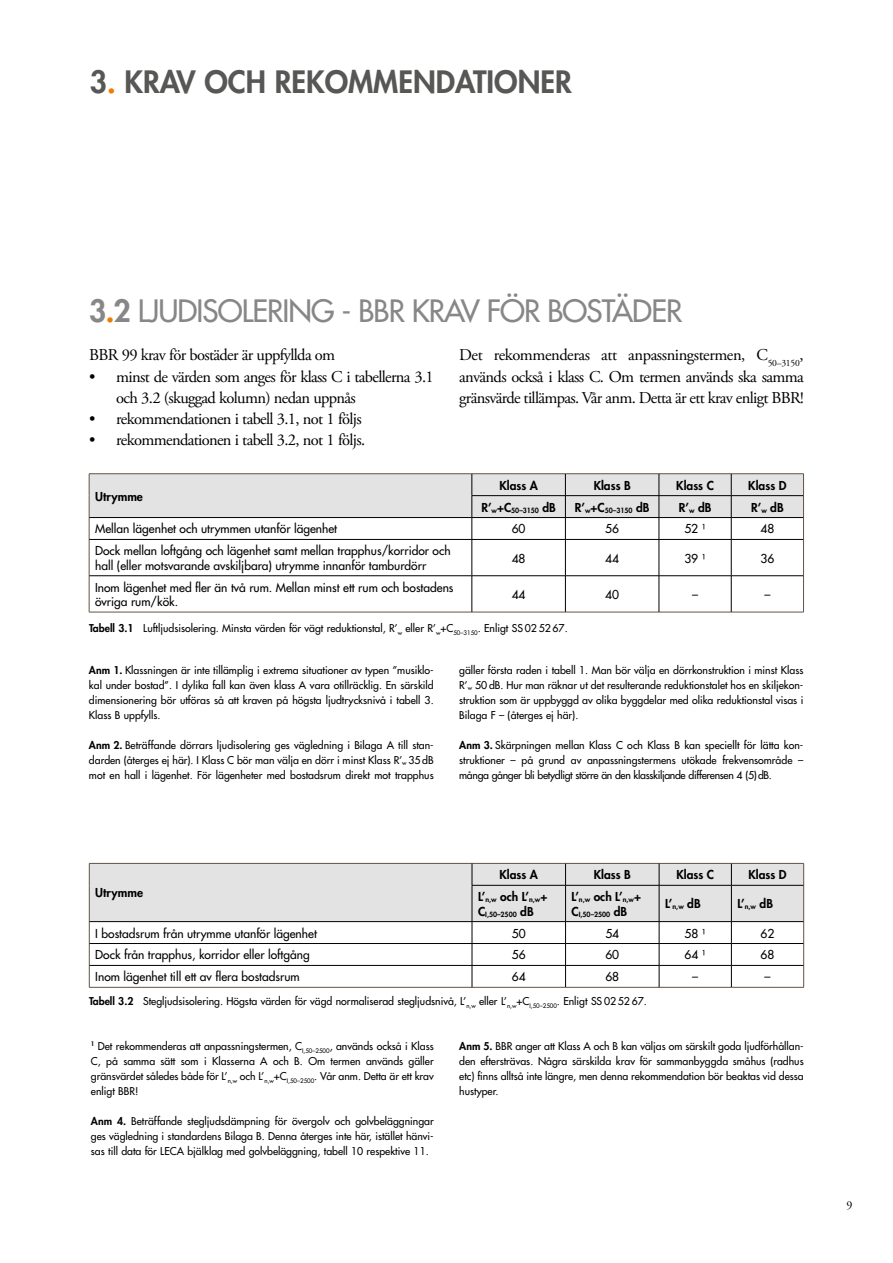
<style>
.page{position:relative;width:893px;height:1263px;background:#fff}
.page>*{position:absolute;margin:0;border:0;box-sizing:border-box;transform-origin:0 0}
.t1{font:500 30px "Futura Std";letter-spacing:-.03em;color:#878787}
.t2{font:800 30px "Futura Std";color:#575756}
.t3{font:16.5px/21px "Adobe Garamond Pro";letter-spacing:-.04em;color:#000}
.t4{font:500 12px/14.4px "Futura Std";color:#000}
.t5{font:800 12px "Futura Std";color:#000}
.t6{font:12px "Adobe Garamond Pro";color:#000}
.t7{font:500 10.5px/15px "Futura Std";color:#000;text-align:justify}
.t8{font:800 7.05px "Futura Std";color:#000}
.s1{color:#ef7d00}
.s2{font-weight:800}
.s3{font-weight:800;color:#ef7d00}
.s4{font-size:12px}
.s5{font-size:6.15px}
</style>
<div class="page">
<hr style="left:89px;top:987px;width:383px;height:1px;background:#625446">
<hr style="left:472px;top:987px;width:94px;height:1px;background:#625446">
<hr style="left:566px;top:987px;width:93px;height:1px;background:#625446">
<hr style="left:659px;top:987px;width:72px;height:1px;background:#625446">
<hr style="left:731px;top:987px;width:73px;height:1px;background:#625446">
<svg style="left:89px;top:863px;width:715px;height:124px"></svg>
<hr style="left:89px;top:473px;width:383px;height:1px;background:#625446">
<hr style="left:472px;top:473px;width:93px;height:1px;background:#625446">
<hr style="left:565px;top:473px;width:94px;height:1px;background:#625446">
<hr style="left:659px;top:473px;width:72px;height:1px;background:#625446">
<hr style="left:731px;top:473px;width:73px;height:1px;background:#625446">
<hr style="left:89px;top:539px;width:1px;height:37px;background:#625446">
<hr style="left:803px;top:539px;width:1px;height:37px;background:#625446">
<hr style="left:89px;top:576px;width:1px;height:36px;background:#625446">
<hr style="left:803px;top:576px;width:1px;height:36px;background:#625446">
<hr style="left:89px;top:612px;width:383px;height:1px;background:#625446">
<hr style="left:472px;top:612px;width:93px;height:1px;background:#625446">
<hr style="left:565px;top:612px;width:94px;height:1px;background:#625446">
<hr style="left:659px;top:612px;width:72px;height:1px;background:#625446">
<hr style="left:731px;top:612px;width:73px;height:1px;background:#625446">
<svg style="left:89px;top:474px;width:715px;height:65px"></svg>
<hr style="left:89px;top:539px;width:383px;height:1px;background:#000">
<hr style="left:472px;top:539px;width:93px;height:1px;background:#000">
<hr style="left:472px;top:540px;width:1px;height:36px;background:#000">
<hr style="left:565px;top:539px;width:94px;height:1px;background:#000">
<hr style="left:565px;top:540px;width:1px;height:36px;background:#000">
<hr style="left:659px;top:539px;width:72px;height:1px;background:#000">
<hr style="left:659px;top:540px;width:1px;height:36px;background:#000">
<hr style="left:731px;top:539px;width:72px;height:1px;background:#000">
<hr style="left:731px;top:540px;width:1px;height:36px;background:#000">
<hr style="left:89px;top:575px;width:383px;height:1px;background:#000">
<hr style="left:472px;top:575px;width:93px;height:1px;background:#000">
<hr style="left:472px;top:576px;width:1px;height:36px;background:#000">
<hr style="left:565px;top:575px;width:94px;height:1px;background:#000">
<hr style="left:565px;top:576px;width:1px;height:36px;background:#000">
<hr style="left:659px;top:575px;width:72px;height:1px;background:#000">
<hr style="left:659px;top:576px;width:1px;height:36px;background:#000">
<hr style="left:731px;top:575px;width:72px;height:1px;background:#000">
<hr style="left:731px;top:576px;width:1px;height:36px;background:#000">
<h1 class="t2" style="left:90px;top:63px;width:483px">3<span class="s1">.</span> KRAV OCH REKOMMENDATIONER</h1>
<h1 class="t1" style="left:89px;top:293px;width:595px"><span class="s2">3</span><span class="s3">.</span><span class="s2">2</span> LJUDISOLERING - BBR KRAV FÖR BOSTÄDER</h1>
<h2 class="t3" style="left:89px;top:345px;width:247px">BBR 99 krav för bostäder är uppfyllda om</h2>
<h2 class="t3" style="left:116px;top:366px;width:319px;text-indent:-27px">• minst de värden som anges för klass C i tabellerna 3.1 och 3.2 (skuggad kolumn) nedan uppnås</h2>
<h2 class="t3" style="left:89px;top:408px;width:274px">• rekommendationen i tabell 3.1, not 1 följs</h2>
<h2 class="t3" style="left:89px;top:429px;width:277px">• rekommendationen i tabell 3.2, not 1 följs.</h2>
<p class="t5" style="left:95px;top:489px;width:49px">Utrymme</p>
<h2 class="t3" style="left:459px;top:345px;width:346px;text-align:justify">Det rekommenderas att anpassningstermen, C<sub>50–3150</sub>, används också i klass C. Om termen används ska samma gränsvärde tillämpas. Vår anm. Detta är ett krav enligt BBR!</h2>
<p class="t5" style="left:499px;top:478px;width:40px">Klass A</p>
<p class="t5" style="left:594px;top:478px;width:39px">Klass B</p>
<p class="t5" style="left:676px;top:478px;width:39px">Klass C</p>
<p class="t5" style="left:748px;top:478px;width:40px">Klass D</p>
<p class="t8" style="left:481px;top:505px;width:76px"><span class="s4">R’</span>w<span class="s4">+C</span>50–3150 <span class="s4">dB</span></p>
<p class="t8" style="left:575px;top:505px;width:76px"><span class="s4">R’</span>w<span class="s4">+C</span>50–3150 <span class="s4">dB</span></p>
<p class="t5" style="left:679px;top:499px;width:34px">R’<sub>w</sub> dB</p>
<p class="t5" style="left:751px;top:499px;width:34px">R’<sub>w</sub> dB</p>
<p class="t4" style="left:95px;top:522px;width:244px">Mellan lägenhet och utrymmen utanför lägenhet</p>
<p class="t4" style="left:512px;top:522px;width:15px">60</p>
<p class="t4" style="left:605px;top:522px;width:15px">56</p>
<p class="t4" style="left:684px;top:522px;width:23px">52 ¹</p>
<p class="t4" style="left:760px;top:522px;width:15px">48</p>
<p class="t4" style="left:95px;top:544px;width:357px">Dock mellan loftgång och lägenhet samt mellan trapphus/korridor och hall (eller motsvarande avskiljbara) utrymme innanför tamburdörr</p>
<p class="t4" style="left:512px;top:551px;width:15px">48</p>
<p class="t4" style="left:605px;top:551px;width:15px">44</p>
<p class="t4" style="left:684px;top:551px;width:23px">39 ¹</p>
<p class="t4" style="left:760px;top:551px;width:15px">36</p>
<p class="t4" style="left:95px;top:580px;width:360px">Inom lägenhet med fler än två rum. Mellan minst ett rum och bostadens övriga rum/kök.</p>
<p class="t4" style="left:512px;top:587px;width:15px">44</p>
<p class="t4" style="left:605px;top:587px;width:15px">40</p>
<p class="t4" style="left:692px;top:587px;width:7px">–</p>
<p class="t4" style="left:764px;top:587px;width:7px">–</p>
<p class="t7" style="left:89px;top:620px;width:480px"><span class="s2">Tabell 3.1</span> Luftljudsisolering. Minsta värden för vägt reduktionstal, R’<sub>w</sub> eller R’<sub>w</sub>+C<sub>50–3150</sub>. Enligt SS 02 52 67.</p>
<p class="t7" style="left:89px;top:663px;width:346px"><span class="s2">Anm 1.</span> Klassningen är inte tillämplig i extrema situationer av typen ”musiklo&shy;kal under bostad”. I dylika fall kan även klass A vara otillräcklig. En särskild dimensionering bör utföras så att kraven på högsta ljudtrycksnivå i tabell 3.<br>Klass B uppfylls.</p>
<p class="t7" style="left:89px;top:738px;width:346px"><span class="s2">Anm 2.</span> Beträffande dörrars ljudisolering ges vägledning i Bilaga A till stan&shy;darden (återges ej här). I Klass C bör man välja en dörr i minst Klass R’<span class="s5">w</span> 35 dB mot en hall i lägenhet. För lägenheter med bostadsrum direkt mot trapphus</p>
<p class="t7" style="left:459px;top:663px;width:346px">gäller första raden i tabell 1. Man bör välja en dörrkonstruktion i minst Klass R’<span class="s5">w</span> 50 dB. Hur man räknar ut det resulterande reduktionstalet hos en skiljekon&shy;struktion som är uppbyggd av olika byggdelar med olika reduktionstal visas i Bilaga F – (återges ej här).</p>
<p class="t7" style="left:459px;top:738px;width:346px"><span class="s2">Anm 3.</span> Skärpningen mellan Klass C och Klass B kan speciellt för lätta kon&shy;struktioner – på grund av anpassningstermens utökade frekvensområde – många gånger bli betydligt större än den klasskiljande differensen 4 (5)dB.</p>
<p class="t5" style="left:95px;top:885px;width:49px">Utrymme</p>
<p class="t5" style="left:499px;top:867px;width:40px">Klass A</p>
<p class="t5" style="left:594px;top:867px;width:39px">Klass B</p>
<p class="t5" style="left:676px;top:867px;width:39px">Klass C</p>
<p class="t5" style="left:748px;top:867px;width:40px">Klass D</p>
<p class="t5" style="left:478px;top:889px;width:71px">L’<sub>n,w</sub> och L’<sub>n,w</sub>+</p>
<p class="t8" style="left:478px;top:909px;width:57px"><span class="s4">C</span>I,50–2500 <span class="s4">dB</span></p>
<p class="t5" style="left:572px;top:889px;width:71px">L’<sub>n,w</sub> och L’<sub>n,w</sub>+</p>
<p class="t8" style="left:572px;top:909px;width:57px"><span class="s4">C</span>I,50–2500 <span class="s4">dB</span></p>
<p class="t5" style="left:665px;top:896px;width:37px">L’<sub>n,w</sub> dB</p>
<p class="t5" style="left:737px;top:896px;width:37px">L’<sub>n,w</sub> dB</p>
<p class="t4" style="left:95px;top:926px;width:223px">I bostadsrum från utrymme utanför lägenhet</p>
<p class="t4" style="left:512px;top:926px;width:15px">50</p>
<p class="t4" style="left:605px;top:926px;width:15px">54</p>
<p class="t4" style="left:684px;top:926px;width:23px">58 ¹</p>
<p class="t4" style="left:761px;top:926px;width:15px">62</p>
<p class="t4" style="left:95px;top:948px;width:216px">Dock från trapphus, korridor eller loftgång</p>
<p class="t4" style="left:512px;top:948px;width:15px">56</p>
<p class="t4" style="left:605px;top:948px;width:15px">60</p>
<p class="t4" style="left:684px;top:948px;width:23px">64 ¹</p>
<p class="t4" style="left:761px;top:948px;width:15px">68</p>
<p class="t4" style="left:95px;top:970px;width:206px">Inom lägenhet till ett av flera bostadsrum</p>
<p class="t4" style="left:512px;top:970px;width:15px">64</p>
<p class="t4" style="left:605px;top:970px;width:15px">68</p>
<p class="t4" style="left:692px;top:970px;width:7px">–</p>
<p class="t4" style="left:764px;top:970px;width:7px">–</p>
<p class="t7" style="left:89px;top:993px;width:559px"><span class="s2">Tabell 3.2</span> Stegljudsisolering. Högsta värden för vägd normaliserad stegljudsnivå, L’<sub>n,w</sub> eller L’<sub>n,w</sub>+C<sub>I,50–2500</sub>. Enligt SS 02 52 67.</p>
<p class="t7" style="left:91px;top:1038px;width:344px"><sup>1</sup> Det rekommenderas att anpassningstermen, C<sub>I,50–2500</sub>, används också i Klass C, på samma sätt som i Klasserna A och B. Om termen används gäller gränsvärdet således både för L’<sub>n,w</sub> och L’<sub>n,w</sub>+C<sub>I,50–2500</sub>. Vår anm. Detta är ett krav enligt BBR!</p>
<p class="t7" style="left:91px;top:1113px;width:344px"><span class="s2">Anm 4.</span> Beträffande stegljudsdämpning för övergolv och golvbeläggningar ges vägledning i standardens Bilaga B. Denna återges inte här, istället hänvi&shy;sas till data för LECA bjälklag med golvbeläggning, tabell 10 respektive 11.</p>
<p class="t7" style="left:459px;top:1038px;width:346px"><span class="s2">Anm 5.</span> BBR anger att Klass A och B kan väljas om särskilt goda ljudförhållan&shy;den eftersträvas. Några särskilda krav för sammanbyggda småhus (radhus etc) finns alltså inte längre, men denna rekommendation bör beaktas vid dessa hustyper.</p>
<p class="t6" style="left:846px;top:1197px;width:7px">9</p>
</div>
